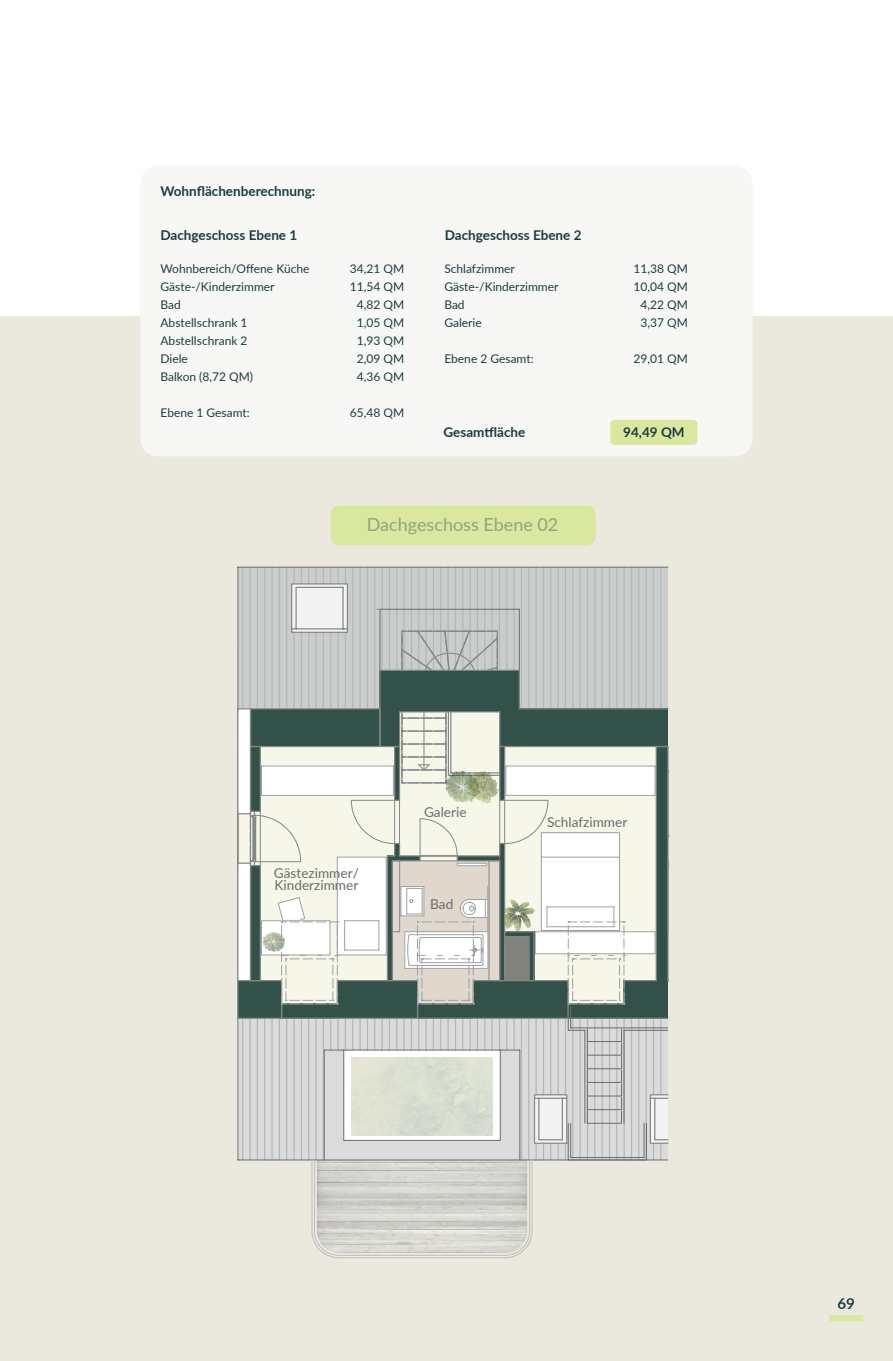
<style>
.page{position:relative;width:893px;height:1361px;background:#fff}
.page>*{position:absolute;margin:0;border:0;box-sizing:border-box;transform-origin:0 0}
.t1{font:18px "Lato";color:#8ea77b}
.t2{font:700 15px "Lato";color:#1c3c40}
.t3{font:13.65px/11.7px "Lato";color:#696d6e}
.t4{font:700 13.5px "Lato";color:#1c3c40}
.t5{font:12px/18px "Lato";color:#1c3c40}
</style>
<div class="page">
<div style="left:0;top:316px;width:893px;height:1045px;background:#ebe9de"></div>
<img style="left:317px;top:1160px;width:210px;height:93px">
<div style="left:239px;top:568px;width:429px;height:61px;background:#cbcdcd"></div>
<hr style="left:249px;top:567px;width:2px;height:142px;background:#b4b7b7">
<hr style="left:264px;top:567px;width:1px;height:142px;background:#b4b7b7">
<hr style="left:279px;top:567px;width:1px;height:142px;background:#b4b7b7">
<svg style="left:293px;top:568px;width:2px;height:15px"></svg>
<svg style="left:308px;top:568px;width:1px;height:15px"></svg>
<svg style="left:323px;top:568px;width:1px;height:15px"></svg>
<svg style="left:337px;top:568px;width:2px;height:15px"></svg>
<hr style="left:352px;top:567px;width:1px;height:142px;background:#b4b7b7">
<hr style="left:367px;top:567px;width:1px;height:142px;background:#b4b7b7">
<hr style="left:381px;top:567px;width:2px;height:103px;background:#b4b7b7">
<hr style="left:396px;top:567px;width:1px;height:103px;background:#b4b7b7">
<hr style="left:411px;top:567px;width:1px;height:103px;background:#b4b7b7">
<hr style="left:425px;top:567px;width:2px;height:103px;background:#b4b7b7">
<hr style="left:440px;top:567px;width:1px;height:103px;background:#b4b7b7">
<hr style="left:455px;top:567px;width:1px;height:103px;background:#b4b7b7">
<hr style="left:469px;top:567px;width:2px;height:103px;background:#b4b7b7">
<hr style="left:484px;top:567px;width:1px;height:103px;background:#b4b7b7">
<hr style="left:499px;top:567px;width:1px;height:103px;background:#b4b7b7">
<hr style="left:513px;top:567px;width:2px;height:103px;background:#b4b7b7">
<hr style="left:528px;top:567px;width:1px;height:142px;background:#b4b7b7">
<hr style="left:543px;top:567px;width:1px;height:142px;background:#b4b7b7">
<hr style="left:557px;top:567px;width:2px;height:142px;background:#b4b7b7">
<hr style="left:572px;top:567px;width:1px;height:142px;background:#b4b7b7">
<hr style="left:587px;top:567px;width:1px;height:142px;background:#b4b7b7">
<hr style="left:601px;top:567px;width:2px;height:142px;background:#b4b7b7">
<hr style="left:616px;top:567px;width:1px;height:142px;background:#b4b7b7">
<hr style="left:631px;top:567px;width:1px;height:142px;background:#b4b7b7">
<hr style="left:645px;top:567px;width:2px;height:142px;background:#b4b7b7">
<hr style="left:660px;top:567px;width:1px;height:142px;background:#b4b7b7">
<hr style="left:242px;top:567px;width:1px;height:142px;background:#b4b7b7">
<hr style="left:257px;top:567px;width:1px;height:142px;background:#b4b7b7">
<hr style="left:271px;top:567px;width:2px;height:142px;background:#b4b7b7">
<hr style="left:286px;top:567px;width:1px;height:142px;background:#b4b7b7">
<svg style="left:301px;top:568px;width:1px;height:15px"></svg>
<svg style="left:315px;top:568px;width:2px;height:15px"></svg>
<svg style="left:330px;top:568px;width:1px;height:15px"></svg>
<svg style="left:345px;top:568px;width:1px;height:15px"></svg>
<hr style="left:359px;top:567px;width:2px;height:142px;background:#b4b7b7">
<hr style="left:374px;top:567px;width:1px;height:142px;background:#b4b7b7">
<hr style="left:389px;top:567px;width:1px;height:103px;background:#b4b7b7">
<hr style="left:403px;top:567px;width:2px;height:103px;background:#b4b7b7">
<hr style="left:418px;top:567px;width:1px;height:103px;background:#b4b7b7">
<hr style="left:433px;top:567px;width:1px;height:103px;background:#b4b7b7">
<hr style="left:447px;top:567px;width:2px;height:103px;background:#b4b7b7">
<hr style="left:462px;top:567px;width:1px;height:103px;background:#b4b7b7">
<hr style="left:477px;top:567px;width:1px;height:103px;background:#b4b7b7">
<hr style="left:491px;top:567px;width:2px;height:103px;background:#b4b7b7">
<hr style="left:506px;top:567px;width:1px;height:103px;background:#b4b7b7">
<hr style="left:521px;top:567px;width:1px;height:142px;background:#b4b7b7">
<hr style="left:535px;top:567px;width:2px;height:142px;background:#b4b7b7">
<hr style="left:550px;top:567px;width:1px;height:142px;background:#b4b7b7">
<hr style="left:565px;top:567px;width:1px;height:142px;background:#b4b7b7">
<hr style="left:579px;top:567px;width:2px;height:142px;background:#b4b7b7">
<hr style="left:594px;top:567px;width:1px;height:142px;background:#b4b7b7">
<hr style="left:609px;top:567px;width:1px;height:142px;background:#b4b7b7">
<hr style="left:623px;top:567px;width:2px;height:142px;background:#b4b7b7">
<hr style="left:638px;top:567px;width:1px;height:142px;background:#b4b7b7">
<hr style="left:653px;top:567px;width:1px;height:142px;background:#b4b7b7">
<hr style="left:238px;top:567px;width:430px;height:1px;background:#696d6e">
<hr style="left:238px;top:567px;width:1px;height:593px;background:#696d6e">
<hr style="left:532px;top:1160px;width:1px;height:71px;background:#bcbebf">
<hr style="left:339px;top:1257px;width:166px;height:1px;background:#bcbebf">
<hr style="left:312px;top:1160px;width:1px;height:71px;background:#bcbebf">
<svg style="left:311px;top:1230px;width:28px;height:28px"></svg>
<hr style="left:314px;top:1160px;width:1px;height:71px;background:#bcbebf">
<svg style="left:504px;top:1230px;width:29px;height:28px"></svg>
<hr style="left:339px;top:1255px;width:166px;height:1px;background:#bcbebf">
<hr style="left:529px;top:1160px;width:1px;height:71px;background:#bcbebf">
<svg style="left:290px;top:583px;width:378px;height:46px"></svg>
<svg style="left:237px;top:629px;width:432px;height:531px"></svg>
<div style="left:140px;top:165px;width:613px;height:291px;background:#f7f8f5;border-radius:18px"></div>
<div style="left:610px;top:420px;width:87px;height:25px;background:#dae79e;border-radius:4px"></div>
<div style="left:829px;top:1315px;width:34px;height:6px;background:#dae79e"></div>
<div style="left:331px;top:505px;width:265px;height:40px;background:#dae79e;border-radius:9px"></div>
<p class="t4" style="left:161px;top:181px;width:156px">Wohnflächenberechnung:</p>
<p class="t4" style="left:161px;top:225px;width:138px">Dachgeschoss Ebene 1</p>
<p class="t4" style="left:445px;top:225px;width:138px">Dachgeschoss Ebene 2</p>
<p class="t5" style="left:444px;top:259px;width:116px">Schlafzimmer<br>Gäste-/Kinderzimmer<br>Bad<br>Galerie</p>
<p class="t5" style="left:444px;top:349px;width:91px">Ebene 2 Gesamt:</p>
<p class="t5" style="left:161px;top:259px;width:150px">Wohnbereich/Offene Küche<br>Gäste-/Kinderzimmer<br>Bad<br>Abstellschrank 1<br>Abstellschrank 2<br>Diele<br>Balkon (8,72 QM)</p>
<p class="t5" style="left:161px;top:403px;width:91px">Ebene 1 Gesamt:</p>
<p class="t5" style="left:350px;top:259px;width:56px;text-align:center">34,21 QM<br>11,54 QM<br>4,82 QM<br>1,05 QM<br>1,93 QM<br>2,09 QM<br>4,36 QM</p>
<p class="t5" style="left:350px;top:403px;width:56px">65,48 QM</p>
<p class="t5" style="left:634px;top:259px;width:56px;text-align:center">11,38 QM<br>10,04 QM<br>4,22 QM<br>3,37 QM</p>
<p class="t5" style="left:634px;top:349px;width:56px">29,01 QM</p>
<p class="t4" style="left:443px;top:422px;width:83px">Gesamtfläche</p>
<p class="t4" style="left:623px;top:422px;width:63px">94,49 QM</p>
<h1 class="t1" style="left:367px;top:511px;width:193px">Dachgeschoss Ebene 02</h1>
<p class="t3" style="left:274px;top:866px;width:86px">Gästezimmer/<br>Kinderzimmer</p>
<p class="t3" style="left:424px;top:805px;width:44px">Galerie</p>
<p class="t3" style="left:430px;top:898px;width:25px">Bad</p>
<p class="t3" style="left:547px;top:816px;width:82px">Schlafzimmer</p>
<p class="t2" style="left:837px;top:1292px;width:19px">69</p>
</div>
